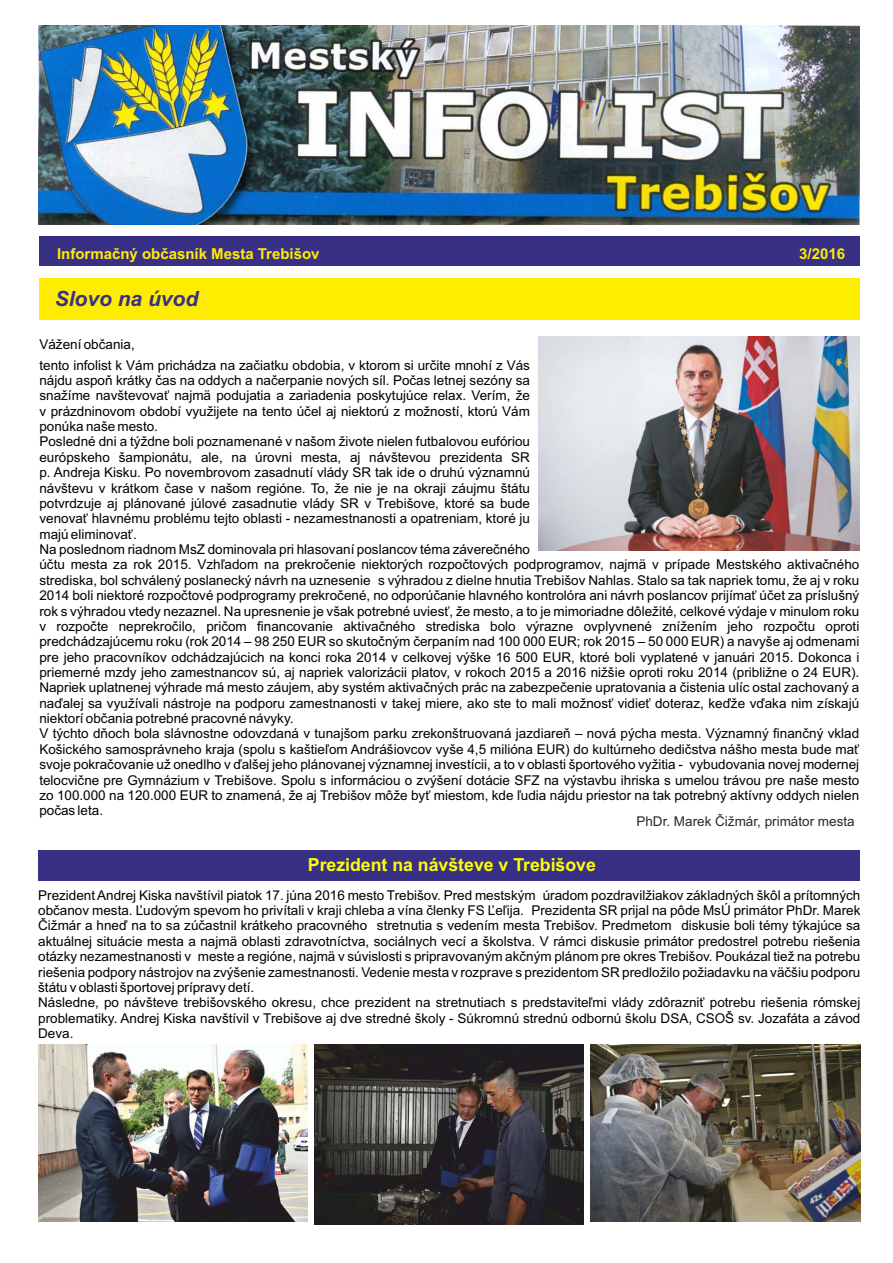
<style>
.page{position:relative;width:893px;height:1263px;background:#fff}
.page>*{position:absolute;margin:0;border:0;box-sizing:border-box;transform-origin:0 0}
.t1{font:italic 700 21px "Arial";color:#383085}
.t2{font:700 18px "Arial";color:#ff0}
.t3{font:700 15px "Arial";color:#ffed00}
.t4{font:13.5px/15.3px "Arial";color:#000}
.t5{font:13.5px "Arial";color:#2b2929}
</style>
<div class="page">
<img style="left:39px;top:26px;width:820px;height:198px">
<div style="left:39px;top:237px;width:820px;height:29px;background:#383085"></div>
<div style="left:39px;top:278px;width:820px;height:42px;background:#ffed00"></div>
<img style="left:539px;top:336px;width:320px;height:214px">
<div style="left:38px;top:850px;width:822px;height:30px;background:#383085"></div>
<img style="left:38px;top:1044px;width:269px;height:178px">
<img style="left:591px;top:1044px;width:269px;height:178px">
<img style="left:315px;top:1044px;width:269px;height:180px">
<p class="t3" style="left:57px;top:248px;width:264px">Informačný občasník Mesta Trebišov</p>
<p class="t3" style="left:799px;top:248px;width:47px">3/2016</p>
<h1 class="t1" style="left:55px;top:291px;width:145px">Slovo na úvod</h1>
<p class="t4" style="left:39px;top:335px;width:492px;line-height:21px">Vážení občania,<br>tento infolist k Vám prichádza na začiatku obdobia, v ktorom si určite mnohí z Vás</p>
<p class="t4" style="left:39px;top:374px;width:821px">nájdu aspoň krátky čas na oddych a načerpanie nových síl. Počas letnej sezóny sa<br>snažíme navštevovať najmä podujatia a zariadenia poskytujúce relax. Verím, že<br>v prázdninovom období využijete na tento účel aj niektorú z možností, ktorú Vám<br>ponúka naše mesto.<br>Posledné dni a týždne boli poznamenané v našom živote nielen futbalovou eufóriou<br>európskeho šampionátu, ale, na úrovni mesta, aj návštevou prezidenta SR<br>p. Andreja Kisku. Po novembrovom zasadnutí vlády SR tak ide o druhú významnú<br>návštevu v krátkom čase v našom regióne. To, že nie je na okraji záujmu štátu<br>potvrdzuje aj plánované júlové zasadnutie vlády SR v Trebišove, ktoré sa bude<br>venovať hlavnému problému tejto oblasti - nezamestnanosti a opatreniam, ktoré ju<br>majú eliminovať.<br>Na poslednom riadnom MsZ dominovala pri hlasovaní poslancov téma záverečného<br>účtu mesta za rok 2015. Vzhľadom na prekročenie niektorých rozpočtových podprogramov, najmä v prípade Mestského aktivačného strediska, bol schválený poslanecký návrh na uznesenie s výhradou z dielne hnutia Trebišov Nahlas. Stalo sa tak napriek tomu, že aj v roku 2014 boli niektoré rozpočtové podprogramy prekročené, no odporúčanie hlavného kontrolóra ani návrh poslancov prijímať účet za príslušný rok s výhradou vtedy nezaznel. Na upresnenie je však potrebné uviesť, že mesto, a to je mimoriadne dôležité, celkové výdaje v minulom roku v rozpočte neprekročilo, pričom financovanie aktivačného strediska bolo výrazne ovplyvnené znížením jeho rozpočtu oproti predchádzajúcemu roku (rok 2014 – 98 250 EUR so skutočným čerpaním nad 100 000 EUR; rok 2015 – 50 000 EUR) a navyše aj odmenami pre jeho pracovníkov odchádzajúcich na konci roka 2014 v celkovej výške 16 500 EUR, ktoré boli vyplatené v januári 2015. Dokonca i priemerné mzdy jeho zamestnancov sú, aj napriek valorizácii platov, v rokoch 2015 a 2016 nižšie oproti roku 2014 (približne o 24 EUR).<br>Napriek uplatnenej výhrade má mesto záujem, aby systém aktivačných prác na zabezpečenie upratovania a čistenia ulíc ostal zachovaný a naďalej sa využívali nástroje na podporu zamestnanosti v takej miere, ako ste to mali možnosť vidieť doteraz, keďže vďaka nim získajú niektorí občania potrebné pracovné návyky.<br>V týchto dňoch bola slávnostne odovzdaná v tunajšom parku zrekonštruovaná jazdiareň – nová pýcha mesta. Významný finančný vklad Košického samosprávneho kraja (spolu s kaštieľom Andrášiovcov vyše 4,5 milióna EUR) do kultúrneho dedičstva nášho mesta bude mať svoje pokračovanie už onedlho v ďalšej jeho plánovanej významnej investícii, a to v oblasti športového vyžitia - vybudovania novej modernej telocvične pre Gymnázium v Trebišove. Spolu s informáciou o zvýšení dotácie SFZ na výstavbu ihriska s umelou trávou pre naše mesto zo 100.000 na 120.000 EUR to znamená, že aj Trebišov môže byť miestom, kde ľudia nájdu priestor na tak potrebný aktívny oddych nielen počas leta.</p>
<p class="t5" style="left:636px;top:816px;width:220px">PhDr. Marek Čižmár, primátor mesta</p>
<h2 class="t2" style="left:308px;top:858px;width:290px">Prezident na návšteve v Trebišove</h2>
<p class="t4" style="left:38px;top:888px;width:824px">Prezident Andrej Kiska navštívil piatok 17. júna 2016 mesto Trebišov. Pred mestským úradom pozdravilžiakov základných škôl a prítomných občanov mesta. Ľudovým spevom ho privítali v kraji chleba a vína členky FS Ľeľija. Prezidenta SR prijal na pôde MsÚ primátor PhDr. Marek Čižmár a hneď na to sa zúčastnil krátkeho pracovného stretnutia s vedením mesta Trebišov. Predmetom diskusie boli témy týkajúce sa aktuálnej situácie mesta a najmä oblasti zdravotníctva, sociálnych vecí a školstva. V rámci diskusie primátor predostrel potrebu riešenia otázky nezamestnanosti v meste a regióne, najmä v súvislosti s pripravovaným akčným plánom pre okres Trebišov. Poukázal tiež na potrebu riešenia podpory nástrojov na zvýšenie zamestnanosti. Vedenie mesta v rozprave s prezidentom SR predložilo požiadavku na väčšiu podporu štátu v oblasti športovej prípravy detí.<br>Následne, po návšteve trebišovského okresu, chce prezident na stretnutiach s predstaviteľmi vlády zdôrazniť potrebu riešenia rómskej problematiky. Andrej Kiska navštívil v Trebišove aj dve stredné školy - Súkromnú strednú odbornú školu DSA, CSOŠ sv. Jozafáta a závod Deva.</p>
</div>
